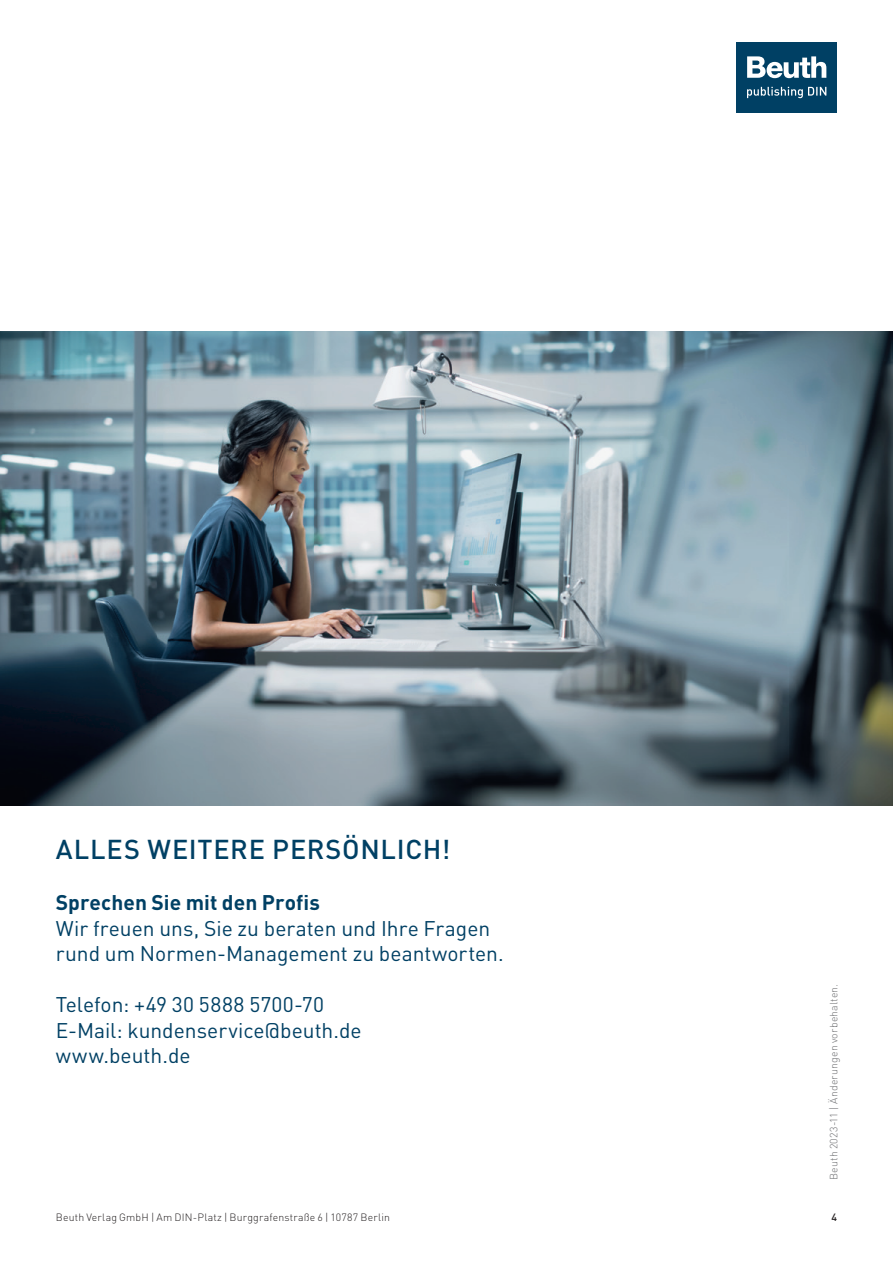
<style>
.page{position:relative;width:893px;height:1263px;background:#fff}
.page>*{position:absolute;margin:0;border:0;box-sizing:border-box;transform-origin:0 0}
.t1{font:500 27px "DIN";letter-spacing:.03em;color:#004064}
.t2{font:21px/25.5px "DIN";color:#004064}
.t3{font:700 21px "DIN";letter-spacing:.005em;color:#004064}
.t4{font:300 10.5px "DIN";letter-spacing:.02em;color:#231f20}
.t5{font:300 10.5px "DIN";letter-spacing:.015em;color:#6c6d70}
.t6{font:500 10.5px "DIN";color:#231f20}
</style>
<div class="page">
<div style="left:737px;top:43px;width:100px;height:70px;background:#004064"></div>
<svg style="left:747px;top:56px;width:79px;height:22px"></svg>
<svg style="left:747px;top:87px;width:79px;height:11px"></svg>
<img style="left:0;top:332px;width:893px;height:473px">
<p class="t1" style="left:56px;top:832px;width:396px">ALLES WEITERE PERSÖNLICH!</p>
<p class="t3" style="left:56px;top:889px;width:266px">Sprechen Sie mit den Profis</p>
<p class="t2" style="left:56px;top:915px;width:449px">Wir freuen uns, Sie zu beraten und Ihre Fragen rund um Normen-Management zu beantworten.</p>
<p class="t2" style="left:56px;top:991px;width:307px">Telefon: +49 30 5888 5700-70<br>E-Mail: kundenservice@beuth.de www.beuth.de</p>
<p class="t5" style="left:827px;top:1180px;width:197px;rotate:-90deg">Beuth 2023-11 | Änderungen vorbehalten.</p>
<p class="t4" style="left:56px;top:1211px;width:336px">Beuth Verlag GmbH | Am DIN-Platz | Burggrafenstraße 6 | 10787 Berlin</p>
<p class="t6" style="left:832px;top:1211px;width:7px">4</p>
</div>
